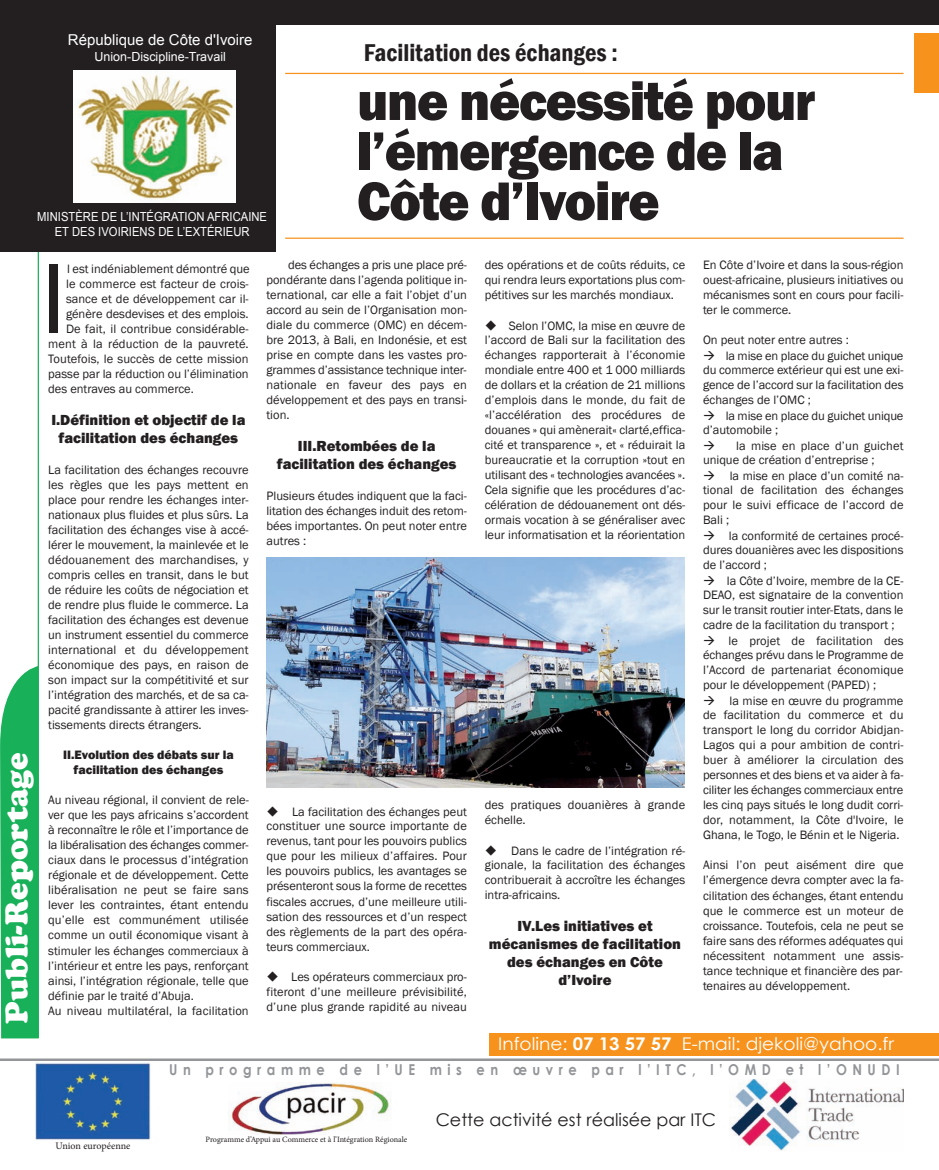
<style>
.page{position:relative;width:939px;height:1170px;background:#fff}
.page>*{position:absolute;margin:0;border:0;box-sizing:border-box;transform-origin:0 0}
.t1{font:102.5px "Franklin Gothic";color:#231f20}
.t2{font:800 56.25px/50px "Franklin Gothic";letter-spacing:-.025em;color:#231f20;scale:.95 1}
.t3{font:31.25px "Cooper Black Std";color:#fff}
.t4{font:600 condensed 25px "Franklin Gothic";color:#231f20}
.t5{font:17.5px "Century Gothic";color:#fff;scale:1.06 1}
.t6{font:17.5px "Century Gothic";color:#231f20}
.t7{font:800 15px/18px "Franklin Gothic";color:#231f20;text-align:center}
.t8{font:700 15px "Century Gothic";letter-spacing:.425em;color:#939598;scale:.87 1}
.t9{font:15px "Arial";color:#fff}
.t10{font:12.5px/15px "Franklin Gothic";color:#231f20;text-align:justify}
.t11{font:12.5px/15px "Arial";color:#fff;text-align:center;scale:.9 1}
.t12{font:800 12.5px/15px "Franklin Gothic";color:#231f20;text-align:center}
.t13{font:12.5px "Arial";color:#fff}
.t14{font:10px "Minion Pro";color:#231f20}
.t15{font:8.12px "Minion Pro";color:#231f20}
.s1{font-weight:700}
</style>
<div class="page">
<hr style="left:38px;top:248px;width:1px;height:790px;background:#18b059">
<img style="left:731px;top:1079px;width:173px;height:71px">
<div style="left:0;top:0;width:276px;height:252px;background:#231f20"></div>
<div style="left:914px;top:33px;width:25px;height:59px;background:#f7931d"></div>
<img style="left:73px;top:71px;width:163px;height:131px">
<div style="left:0;top:0;width:939px;height:25px;background:#231f20"></div>
<hr style="left:285px;top:73px;width:619px;height:1px;background:#f7931d">
<hr style="left:285px;top:237px;width:619px;height:2px;background:#f7931d">
<hr style="left:0;top:1058px;width:939px;height:2px;background:#939598">
<img style="left:228px;top:1082px;width:163px;height:52px">
<img style="left:35px;top:1062px;width:116px;height:78px">
<img style="left:266px;top:557px;width:419px;height:230px">
<svg style="left:0;top:666px;width:38px;height:372px;background:#26b463"></svg>
<div style="left:490px;top:1032px;width:449px;height:23px;background:#f7931d"></div>
<p class="t9" style="left:68px;top:32px;width:186px">RÉPUBLIQUE DE CÔTE D'IVOIRE</p>
<p class="t13" style="left:95px;top:50px;width:133px">UNION-DISCIPLINE-TRAVAIL</p>
<p class="t11" style="left:37px;top:209px;width:257px">MINISTÈRE DE L’INTÉGRATION AFRICAINE<br>ET DES IVOIRIENS DE L’EXTÉRIEUR</p>
<h3 class="t4" style="left:364px;top:38px;width:256px">Facilitation des échanges :</h3>
<h2 class="t2" style="left:357px;top:75px;width:484px">une nécessité pour l’émergence de la<br>Côte d’Ivoire</h2>
<h3 class="t3" style="left:6px;top:1023px;width:273px;rotate:-90deg">Publi-Reportage</h3>
<h1 class="t1" style="left:40px;top:239px;width:27px">I</h1>
<p class="t10" style="left:67px;top:261px;width:184px">l est indéniablement démontré que</p>
<p class="t10" style="left:66px;top:276px;width:184px">le commerce est facteur de crois-</p>
<p class="t10" style="left:66px;top:291px;width:184px">sance et de développement car il-</p>
<p class="t10" style="left:66px;top:306px;width:184px">génère desdevises et des emplois.</p>
<p class="t10" style="left:66px;top:321px;width:184px">De fait, il contribue considérable-</p>
<p class="t10" style="left:48px;top:336px;width:202px">ment à la réduction de la pauvreté.</p>
<p class="t10" style="left:48px;top:351px;width:202px">Toutefois, le succès de cette mission</p>
<p class="t10" style="left:48px;top:366px;width:202px">passe par la réduction ou l’élimination</p>
<p class="t10" style="left:48px;top:381px;width:147px">des entraves au commerce.</p>
<p class="t7" style="left:51px;top:410px;width:196px">I.Définition et objectif de la facilitation des échanges</p>
<p class="t10" style="left:48px;top:462px;width:202px">La facilitation des échanges recouvre les règles que les pays mettent en place pour rendre les échanges inter&shy;nationaux plus fluides et plus sûrs. La facilitation des échanges vise à accé&shy;lérer le mouvement, la mainlevée et le dédouanement des marchandises, y compris celles en transit, dans le but de réduire les coûts de négociation et de rendre plus fluide le commerce. La facilitation des échanges est devenue un instrument essentiel du commerce international et du développement économique des pays, en raison de son impact sur la compétitivité et sur l’intégration des marchés, et de sa ca&shy;pacité grandissante à attirer les inves&shy;tissements directs étrangers.</p>
<p class="t12" style="left:63px;top:747px;width:172px">II.Evolution des débats sur la facilitation des échanges</p>
<p class="t10" style="left:48px;top:792px;width:202px;text-align:left">Au niveau régional, il convient de rele&shy;ver que les pays africains s’accordent à reconnaître le rôle et l’importance de la libéralisation des échanges commer&shy;ciaux dans le processus d’intégration régionale et de développement. Cette libéralisation ne peut se faire sans lever les contraintes, étant entendu qu’elle est communément utilisée comme un outil économique visant à stimuler les échanges commerciaux à l’intérieur et entre les pays, renforçant ainsi, l’intégration régionale, telle que définie par le traité d’Abuja.<br>Au niveau multilatéral, la facilitation</p>
<p class="t10" style="left:266px;top:257px;width:202px;text-indent:22px">des échanges a pris une place pré&shy;pondérante dans l’agenda politique in&shy;ternational, car elle a fait l’objet d’un accord au sein de l’Organisation mon&shy;diale du commerce (OMC) en décem&shy;bre 2013, à Bali, en Indonésie, et est prise en compte dans les vastes pro&shy;grammes d’assistance technique inter&shy;nationale en faveur des pays en développement et des pays en transi&shy;tion.</p>
<p class="t7" style="left:277px;top:436px;width:181px">III.Retombées de la facilitation des échanges</p>
<p class="t10" style="left:266px;top:488px;width:202px">Plusieurs études indiquent que la faci&shy;litation des échanges induit des retom&shy;bées importantes. On peut noter entre autres :</p>
<p class="t10" style="left:266px;top:804px;width:202px">◆ La facilitation des échanges peut constituer une source importante de revenus, tant pour les pouvoirs publics que pour les milieux d’affaires. Pour les pouvoirs publics, les avantages se présenteront sous la forme de recettes fiscales accrues, d’une meilleure utili&shy;sation des ressources et d’un respect des règlements de la part des opéra&shy;teurs commerciaux.</p>
<p class="t10" style="left:266px;top:969px;width:202px;line-height:14.5px">◆ Les opérateurs commerciaux pro&shy;fiteront d’une meilleure prévisibilité, d’une plus grande rapidité au niveau</p>
<p class="t10" style="left:485px;top:257px;width:202px">des opérations et de coûts réduits, ce qui rendra leurs exportations plus com&shy;pétitives sur les marchés mondiaux.</p>
<p class="t10" style="left:485px;top:318px;width:202px">◆ Selon l’OMC, la mise en œuvre de l’accord de Bali sur la facilitation des échanges rapporterait à l’économie mondiale entre 400 et 1 000 milliards de dollars et la création de 21 millions d’emplois dans le monde, du fait de «l’accélération des procédures de douanes » qui amènerait« clarté,effica&shy;cité et transparence », et « réduirait la bureaucratie et la corruption »tout en utilisant des « technologies avancées ».<br>Cela signifie que les procédures d’ac&shy;célération de dédouanement ont dés&shy;ormais vocation à se généraliser avec leur informatisation et la réorientation</p>
<p class="t10" style="left:485px;top:797px;width:202px">des pratiques douanières à grande échelle.</p>
<p class="t10" style="left:485px;top:843px;width:202px">◆ Dans le cadre de l’intégration ré&shy;gionale, la facilitation des échanges contribuerait à accroître les échanges intra-africains.</p>
<p class="t7" style="left:489px;top:916px;width:194px">IV.Les initiatives et mécanismes de facilitation des échanges en Côte d’Ivoire</p>
<p class="t10" style="left:703px;top:257px;width:202px">En Côte d’Ivoire et dans la sous-région ouest-africaine, plusieurs initiatives ou mécanismes sont en cours pour facili&shy;ter le commerce.</p>
<p class="t10" style="left:703px;top:332px;width:148px">On peut noter entre autres :</p>
<p class="t10" style="left:703px;top:348px;width:202px">→ la mise en place du guichet unique du commerce extérieur qui est une exi&shy;gence de l’accord sur la facilitation des échanges de l’OMC ;</p>
<p class="t10" style="left:703px;top:408px;width:202px;line-height:14.1px">→ la mise en place du guichet unique d’automobile ;</p>
<p class="t10" style="left:703px;top:438px;width:202px;line-height:14.1px">→ la mise en place d’un guichet unique de création d’entreprise ;</p>
<p class="t10" style="left:703px;top:468px;width:202px">→ la mise en place d’un comité na&shy;tional de facilitation des échanges pour le suivi efficace de l’accord de Bali ;</p>
<p class="t10" style="left:703px;top:528px;width:202px;line-height:14.5px">→ la conformité de certaines procé&shy;dures douanières avec les dispositions de l’accord ;</p>
<p class="t10" style="left:703px;top:573px;width:202px">→ la Côte d’Ivoire, membre de la CE-DEAO, est signataire de la convention sur le transit routier inter-Etats, dans le cadre de la facilitation du transport ;</p>
<p class="t10" style="left:703px;top:633px;width:202px">→ le projet de facilitation des échanges prévu dans le Programme de l’Accord de partenariat économique pour le développement (PAPED) ;</p>
<p class="t10" style="left:703px;top:693px;width:202px">→ la mise en œuvre du programme de facilitation du commerce et du transport le long du corridor Abidjan-Lagos qui a pour ambition de contri&shy;buer à améliorer la circulation des personnes et des biens et va aider à fa&shy;ciliter les échanges commerciaux entre les cinq pays situés le long dudit corri&shy;dor, notamment, la Côte d'Ivoire, le Ghana, le Togo, le Bénin et le Nigeria.</p>
<p class="t10" style="left:703px;top:857px;width:202px">Ainsi l’on peut aisément dire que l’émergence devra compter avec la fa&shy;cilitation des échanges, étant entendu que le commerce est un moteur de croissance. Toutefois, cela ne peut se faire sans des réformes adéquates qui nécessitent notamment une assis&shy;tance technique et financière des par&shy;tenaires au développement.</p>
<h3 class="t5" style="left:498px;top:1032px;width:375px">Infoline: <span class="s1">07 13 57 57</span> E-mail: djekoli@yahoo.fr</h3>
<p class="t8" style="left:169px;top:1059px;width:841px">Un programme de l’UE mis en œuvre par l’ITC, l’OMD et l’ONUDI</p>
<p class="t14" style="left:56px;top:1141px;width:76px">Union européenne</p>
<p class="t15" style="left:206px;top:1136px;width:203px">Programme d’Appui au Commerce et à l’Intégration Régionale</p>
<h3 class="t6" style="left:436px;top:1108px;width:282px">Cette activité est réalisée par ITC</h3>
</div>
